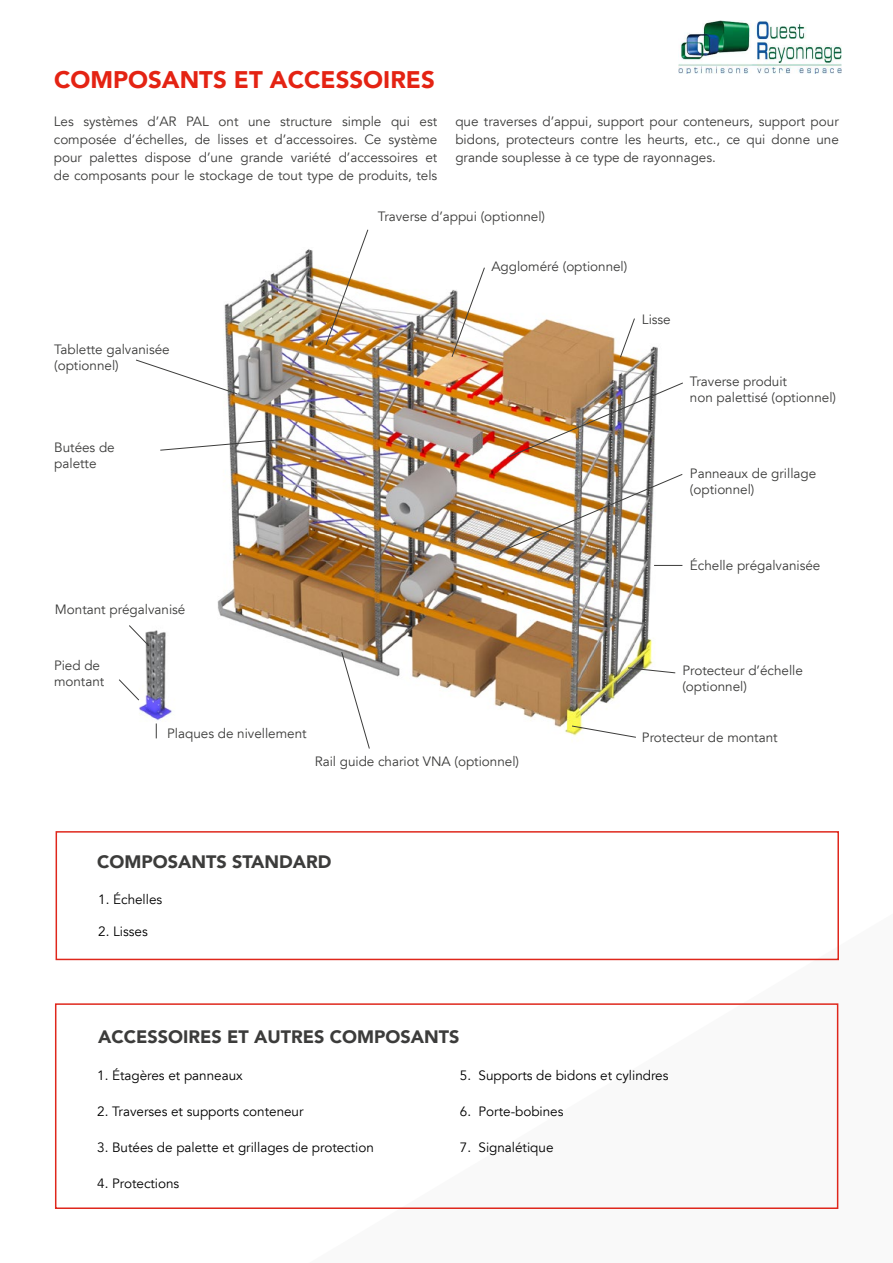
<style>
.page{position:relative;width:893px;height:1263px;background:#fff}
.page>*{position:absolute;margin:0;border:0;box-sizing:border-box;transform-origin:0 0}
.t1{font:900 24px "Avenir LT";color:#e42313}
.t2{font:900 18px "Avenir LT";color:#3c3c3b}
.t3{font:13.5px/16.2px "Avenir LT";color:#3c3c3b}
.t4{font:13.5px "Avenir LT";color:#000}
</style>
<div class="page">
<img style="left:139px;top:249px;width:544px;height:490px">
<img style="left:325px;top:229px;width:44px;height:117px">
<svg style="left:451px;top:267px;width:34px;height:91px"></svg>
<svg style="left:619px;top:318px;width:16px;height:40px"></svg>
<img style="left:508px;top:382px;width:175px;height:76px">
<img style="left:499px;top:473px;width:184px;height:80px">
<svg style="left:654px;top:565px;width:28px;height:1px"></svg>
<svg style="left:627px;top:667px;width:49px;height:7px"></svg>
<svg style="left:571px;top:725px;width:66px;height:13px"></svg>
<svg style="left:341px;top:651px;width:29px;height:98px"></svg>
<svg style="left:156px;top:723px;width:1px;height:15px"></svg>
<svg style="left:119px;top:679px;width:21px;height:22px"></svg>
<svg style="left:129px;top:624px;width:21px;height:23px"></svg>
<svg style="left:159px;top:439px;width:124px;height:12px"></svg>
<svg style="left:136px;top:359px;width:102px;height:36px"></svg>
<div style="left:55px;top:1003px;width:783px;height:206px;border:2px solid #df271c"></div>
<div style="left:56px;top:831px;width:783px;height:129px;border:2px solid #df271c"></div>
<img style="left:679px;top:21px;width:163px;height:53px">
<h1 class="t1" style="left:54px;top:66px;width:382px">COMPOSANTS ET ACCESSOIRES</h1>
<p class="t3" style="left:54px;top:113px;width:385px;line-height:18px;text-align:justify">Les systèmes d’AR PAL ont une structure simple qui est composée d’échelles, de lisses et d’accessoires. Ce système pour palettes dispose d’une grande variété d’accessoires et de composants pour le stockage de tout type de produits, tels</p>
<p class="t3" style="left:455px;top:113px;width:385px;line-height:18px;text-align:justify">que traverses d’appui, support pour conteneurs, support pour bidons, protecteurs contre les heurts, etc., ce qui donne une grande souplesse à ce type de rayonnages.</p>
<p class="t3" style="left:378px;top:208px;width:169px">Traverse d’appui (optionnel)</p>
<p class="t3" style="left:491px;top:259px;width:137px">Aggloméré (optionnel)</p>
<p class="t3" style="left:642px;top:312px;width:30px">Lisse</p>
<p class="t3" style="left:54px;top:342px;width:117px">Tablette galvanisée (optionnel)</p>
<p class="t3" style="left:54px;top:439px;width:62px">Butées de palette</p>
<p class="t3" style="left:55px;top:601px;width:132px">Montant prégalvanisé</p>
<p class="t3" style="left:54px;top:657px;width:52px">Pied de montant</p>
<p class="t3" style="left:167px;top:726px;width:141px">Plaques de nivellement</p>
<p class="t3" style="left:315px;top:753px;width:206px">Rail guide chariot VNA (optionnel)</p>
<h2 class="t2" style="left:97px;top:851px;width:236px">COMPOSANTS STANDARD</h2>
<p class="t4" style="left:98px;top:891px;width:66px">1. Échelles</p>
<p class="t4" style="left:98px;top:923px;width:51px">2. Lisses</p>
<p class="t3" style="left:690px;top:374px;width:148px">Traverse produit<br>non palettisé (optionnel)</p>
<p class="t3" style="left:690px;top:466px;width:128px">Panneaux de grillage (optionnel)</p>
<p class="t3" style="left:690px;top:558px;width:132px">Échelle prégalvanisée</p>
<p class="t3" style="left:682px;top:663px;width:122px">Protecteur d’échelle (optionnel)</p>
<p class="t3" style="left:642px;top:730px;width:137px">Protecteur de montant</p>
<h2 class="t2" style="left:98px;top:1025px;width:363px">ACCESSOIRES ET AUTRES COMPOSANTS</h2>
<p class="t4" style="left:97px;top:1068px;width:147px">1. Étagères et panneaux</p>
<p class="t4" style="left:97px;top:1104px;width:208px">2. Traverses et supports conteneur</p>
<p class="t4" style="left:97px;top:1140px;width:278px">3. Butées de palette et grillages de protection</p>
<p class="t4" style="left:97px;top:1176px;width:84px">4. Protections</p>
<p class="t4" style="left:460px;top:1068px;width:210px">5. Supports de bidons et cylindres</p>
<p class="t4" style="left:460px;top:1104px;width:105px">6. Porte-bobines</p>
<p class="t4" style="left:460px;top:1140px;width:95px">7. Signalétique</p>
</div>
